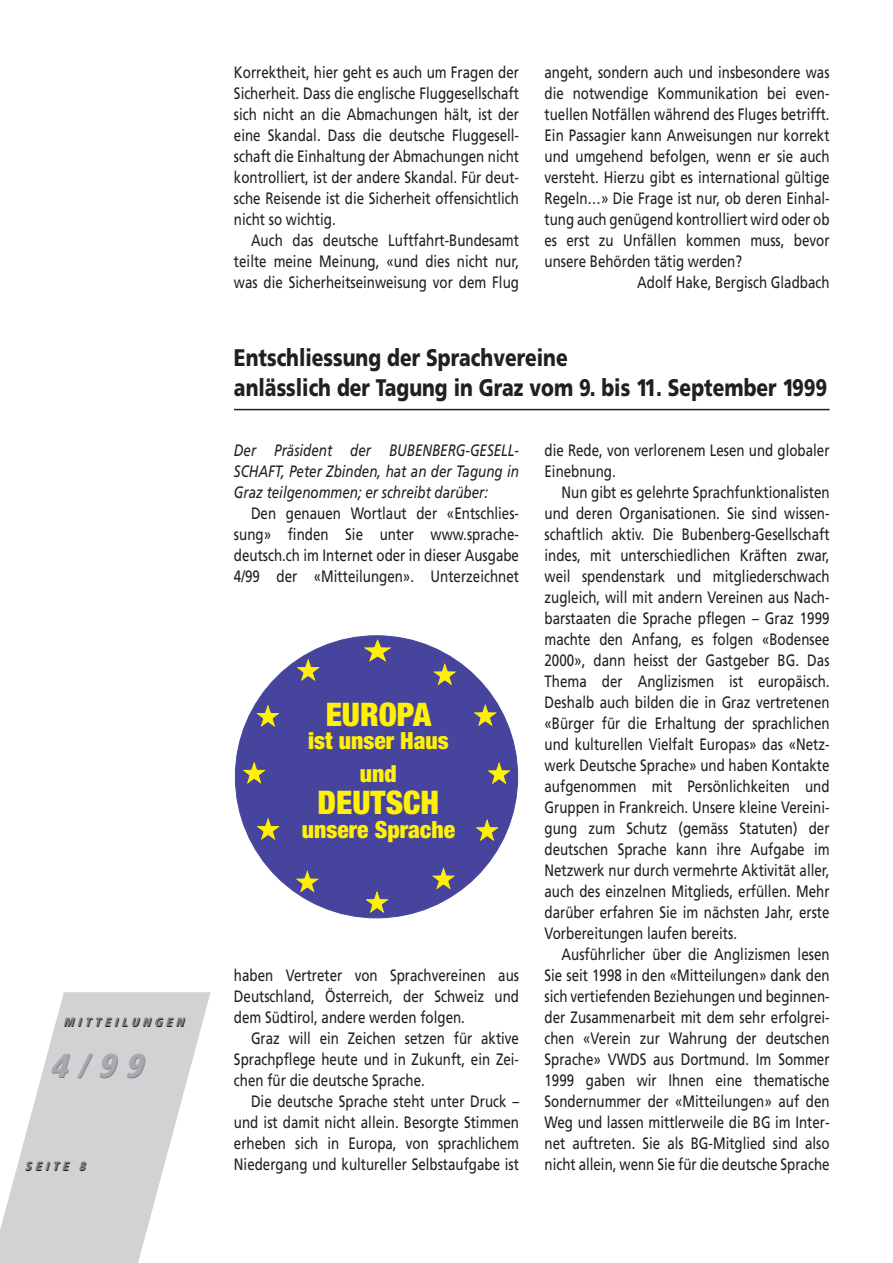
<style>
.page{position:relative;width:893px;height:1263px;background:#fff}
.page>*{position:absolute;margin:0;border:0;box-sizing:border-box;transform-origin:0 0}
.t1{font:italic 900 condensed 33px "Frutiger";color:#808285}
.t2{font:900 condensed 32.55px "Helvetica Neue";color:#fff101}
.t3{font:900 24px/30px "Frutiger";color:#231f20;scale:.8 1}
.t4{font:900 condensed 23.7px/32.5px "Helvetica Neue";color:#fff101;text-align:center}
.t5{font:16.5px/21px "Frutiger";color:#231f20;text-align:justify;scale:.81 1}
.t6{font:italic 16.5px/21px "Frutiger";color:#231f20;text-align:justify;scale:.81 1}
.t7{font:italic 900 condensed 12px "Frutiger";color:#231f20}
</style>
<div class="page">
<svg style="left:0;top:992px;width:211px;height:271px;fill:#d1d2d4"></svg>
<hr style="left:234px;top:409px;width:595px;height:1px;background:#231f20">
<div style="left:235px;top:635px;width:283px;height:283px;background:#46449c;border:1px solid #46449c;border-radius:50%"></div>
<svg style="left:364px;top:639px;width:27px;height:23px"></svg>
<svg style="left:487px;top:762px;width:23px;height:22px"></svg>
<svg style="left:243px;top:762px;width:23px;height:22px"></svg>
<svg style="left:365px;top:891px;width:23px;height:22px"></svg>
<svg style="left:475px;top:819px;width:23px;height:22px"></svg>
<svg style="left:296px;top:870px;width:23px;height:22px"></svg>
<svg style="left:432px;top:867px;width:23px;height:22px"></svg>
<svg style="left:256px;top:818px;width:24px;height:22px"></svg>
<svg style="left:256px;top:705px;width:23px;height:22px"></svg>
<svg style="left:296px;top:659px;width:24px;height:22px"></svg>
<svg style="left:433px;top:663px;width:23px;height:22px"></svg>
<svg style="left:474px;top:704px;width:23px;height:22px"></svg>
<p class="t7" style="left:64px;top:1018px;width:125px">MITTEILUNGEN</p>
<h1 class="t1" style="left:50px;top:1053px;width:102px">4/99</h1>
<p class="t7" style="left:25px;top:1162px;width:65px">SEITE 8</p>
<p class="t5" style="left:234px;top:63px;width:353px">Korrektheit, hier geht es auch um Fragen der Sicherheit. Dass die englische Fluggesellschaft sich nicht an die Abmachungen hält, ist der eine Skandal. Dass die deutsche Fluggesell&shy;schaft die Einhaltung der Abmachungen nicht kontrolliert, ist der andere Skandal. Für deut&shy;sche Reisende ist die Sicherheit offensichtlich nicht so wichtig.</p>
<p class="t5" style="left:234px;top:231px;width:353px;text-indent:17px">Auch das deutsche Luftfahrt-Bundesamt teilte meine Meinung, «und dies nicht nur, was die Sicherheitseinweisung vor dem Flug</p>
<p class="t5" style="left:544px;top:63px;width:353px">angeht, sondern auch und insbesondere was</p>
<p class="t5" style="left:544px;top:84px;width:353px">die notwendige Kommunikation bei even-</p>
<p class="t5" style="left:544px;top:105px;width:353px">tuellen Notfällen während des Fluges betrifft.</p>
<p class="t5" style="left:544px;top:126px;width:353px">Ein Passagier kann Anweisungen nur korrekt</p>
<p class="t5" style="left:544px;top:147px;width:353px">und umgehend befolgen, wenn er sie auch</p>
<p class="t5" style="left:544px;top:168px;width:353px">versteht. Hierzu gibt es international gültige</p>
<p class="t5" style="left:544px;top:189px;width:353px">Regeln…» Die Frage ist nur, ob deren Einhal-</p>
<p class="t5" style="left:544px;top:210px;width:353px">tung auch genügend kontrolliert wird oder ob</p>
<p class="t5" style="left:544px;top:231px;width:353px">es erst zu Unfällen kommen muss, bevor</p>
<p class="t5" style="left:544px;top:252px;width:245px">unsere Behörden tätig werden?</p>
<p class="t5" style="left:637px;top:273px;width:239px">Adolf Hake, Bergisch Gladbach</p>
<h3 class="t3" style="left:234px;top:345px;width:743px">Entschliessung der Sprachvereine<br>anlässlich der Tagung in Graz vom 9. bis 11. September 1999</h3>
<p class="t6" style="left:234px;top:441px;width:353px">Der Präsident der BUBENBERG-GESELL-SCHAFT, Peter Zbinden, hat an der Tagung in Graz teilgenommen; er schreibt darüber:</p>
<p class="t5" style="left:234px;top:504px;width:353px;text-indent:17px">Den genauen Wortlaut der «Entschlies&shy;sung» finden Sie unter www.sprache&shy;deutsch.ch im Internet oder in dieser Ausgabe 4/99 der «Mitteilungen». Unterzeichnet</p>
<h2 class="t2" style="left:326px;top:702px;width:107px">EUROPA</h2>
<h3 class="t4" style="left:308px;top:727px;width:142px">ist unser Haus und</h3>
<h2 class="t2" style="left:317px;top:791px;width:123px">DEUTSCH</h2>
<h3 class="t4" style="left:302px;top:815px;width:155px">unsere Sprache</h3>
<p class="t5" style="left:234px;top:966px;width:353px">haben Vertreter von Sprachvereinen aus Deutschland, Österreich, der Schweiz und dem Südtirol, andere werden folgen.</p>
<p class="t5" style="left:234px;top:1029px;width:353px;text-indent:17px">Graz will ein Zeichen setzen für aktive Sprachpflege heute und in Zukunft, ein Zei&shy;chen für die deutsche Sprache.</p>
<p class="t5" style="left:234px;top:1092px;width:353px;text-indent:17px">Die deutsche Sprache steht unter Druck – und ist damit nicht allein. Besorgte Stimmen erheben sich in Europa, von sprachlichem Niedergang und kultureller Selbstaufgabe ist</p>
<p class="t5" style="left:544px;top:441px;width:353px">die Rede, von verlorenem Lesen und globaler<br>Einebnung.</p>
<p class="t5" style="left:544px;top:483px;width:353px;text-indent:17px">Nun gibt es gelehrte Sprachfunktionalisten und deren Organisationen. Sie sind wissen&shy;schaftlich aktiv. Die Bubenberg-Gesellschaft indes, mit unterschiedlichen Kräften zwar, weil spendenstark und mitgliederschwach zugleich, will mit andern Vereinen aus Nach&shy;barstaaten die Sprache pflegen – Graz 1999 machte den Anfang, es folgen «Bodensee 2000», dann heisst der Gastgeber BG. Das Thema der Anglizismen ist europäisch.<br>Deshalb auch bilden die in Graz vertretenen «Bürger für die Erhaltung der sprachlichen und kulturellen Vielfalt Europas» das «Netz&shy;werk Deutsche Sprache» und haben Kontakte aufgenommen mit Persönlichkeiten und Gruppen in Frankreich. Unsere kleine Vereini&shy;gung zum Schutz (gemäss Statuten) der deutschen Sprache kann ihre Aufgabe im Netzwerk nur durch vermehrte Aktivität aller, auch des einzelnen Mitglieds, erfüllen. Mehr darüber erfahren Sie im nächsten Jahr, erste Vorbereitungen laufen bereits.</p>
<p class="t5" style="left:544px;top:945px;width:353px;text-indent:17px">Ausführlicher über die Anglizismen lesen Sie seit 1998 in den «Mitteilungen» dank den sich vertiefenden Beziehungen und beginnen&shy;der Zusammenarbeit mit dem sehr erfolgrei&shy;chen «Verein zur Wahrung der deutschen Sprache» VWDS aus Dortmund. Im Sommer 1999 gaben wir Ihnen eine thematische Sondernummer der «Mitteilungen» auf den Weg und lassen mittlerweile die BG im Inter&shy;net auftreten. Sie als BG-Mitglied sind also nicht allein, wenn Sie für die deutsche Sprache</p>
</div>
